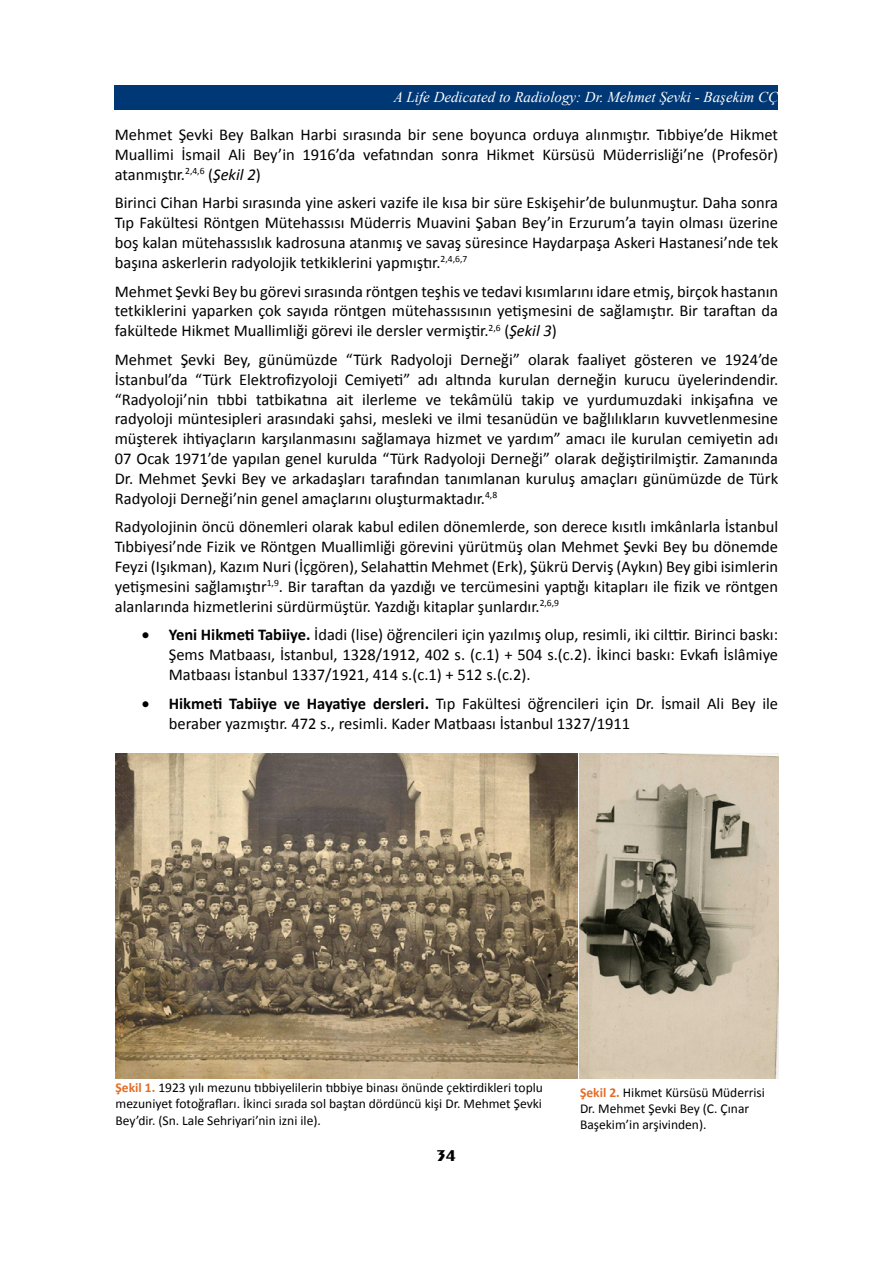
<style>
.page{position:relative;width:893px;height:1263px;background:#fff}
.page>*{position:absolute;margin:0;border:0;box-sizing:border-box;transform-origin:0 0}
.t1{font:16.5px/19.8px "Calibri";color:#000;text-align:justify}
.t2{font:700 16.5px "Exotic 350 BT";color:#000}
.t3{font:italic 15px "Times New Roman";color:#fff}
.t4{font:13.5px/16.2px "Calibri";color:#000;text-align:justify}
.s1{font-style:italic}
.s2{font-weight:700}
.s3{font-weight:700;color:#e36d26}
</style>
<div class="page">
<div style="left:115px;top:85px;width:663px;height:24px;background:#003775"></div>
<img style="left:116px;top:753px;width:663px;height:325px">
<p class="t3" style="left:394px;top:86px;width:386px">A Life Dedicated to Radiology: Dr. Mehmet Şevki - Başekim CÇ</p>
<p class="t1" style="left:115px;top:125px;width:665px">Mehmet Şevki Bey Balkan Harbi sırasında bir sene boyunca orduya alınmıştır. Tıbbiye’de Hikmet Muallimi İsmail Ali Bey’in 1916’da vefatından sonra Hikmet Kürsüsü Müderrisliği’ne (Profesör) atanmıştır.<sup>2,4,6</sup> (<span class="s1">Şekil 2</span>)</p>
<p class="t1" style="left:115px;top:193px;width:665px">Birinci Cihan Harbi sırasında yine askeri vazife ile kısa bir süre Eskişehir’de bulunmuştur. Daha sonra Tıp Fakültesi Röntgen Mütehassısı Müderris Muavini Şaban Bey’in Erzurum’a tayin olması üzerine boş kalan mütehassıslık kadrosuna atanmış ve savaş süresince Haydarpaşa Askeri Hastanesi’nde tek başına askerlerin radyolojik tetkiklerini yapmıştır.<sup>2,4,6,7</sup></p>
<p class="t1" style="left:115px;top:281px;width:665px">Mehmet Şevki Bey bu görevi sırasında röntgen teşhis ve tedavi kısımlarını idare etmiş, birçok hastanın tetkiklerini yaparken çok sayıda röntgen mütehassısının yetişmesini de sağlamıştır. Bir taraftan da fakültede Hikmet Muallimliği görevi ile dersler vermiştir.<sup>2,6</sup> (<span class="s1">Şekil 3</span>)</p>
<p class="t1" style="left:115px;top:350px;width:665px">Mehmet Şevki Bey, günümüzde “Türk Radyoloji Derneği” olarak faaliyet gösteren ve 1924’de İstanbul’da “Türk Elektrofizyoloji Cemiyeti” adı altında kurulan derneğin kurucu üyelerindendir. “Radyoloji’nin tıbbi tatbikatına ait ilerleme ve tekâmülü takip ve yurdumuzdaki inkişafına ve radyoloji müntesipleri arasındaki şahsi, mesleki ve ilmi tesanüdün ve bağlılıkların kuvvetlenmesine müşterek ihtiyaçların karşılanmasını sağlamaya hizmet ve yardım” amacı ile kurulan cemiyetin adı 07 Ocak 1971’de yapılan genel kurulda “Türk Radyoloji Derneği” olarak değiştirilmiştir. Zamanında Dr. Mehmet Şevki Bey ve arkadaşları tarafından tanımlanan kuruluş amaçları günümüzde de Türk Radyoloji Derneği’nin genel amaçlarını oluşturmaktadır.<sup>4,8</sup></p>
<p class="t1" style="left:115px;top:517px;width:665px">Radyolojinin öncü dönemleri olarak kabul edilen dönemlerde, son derece kısıtlı imkânlarla İstanbul Tıbbiyesi’nde Fizik ve Röntgen Muallimliği görevini yürütmüş olan Mehmet Şevki Bey bu dönemde Feyzi (Işıkman), Kazım Nuri (İçgören), Selahattin Mehmet (Erk), Şükrü Derviş (Aykın) Bey gibi isimlerin yetişmesini sağlamıştır<sup>1,9</sup>. Bir taraftan da yazdığı ve tercümesini yaptığı kitapları ile fizik ve röntgen alanlarında hizmetlerini sürdürmüştür. Yazdığı kitaplar şunlardır.<sup>2,6,9</sup></p>
<p class="t1" style="left:169px;top:625px;width:611px;text-indent:-27px">• <span class="s2">Yeni Hikmeti Tabiiye.</span> İdadi (lise) öğrencileri için yazılmış olup, resimli, iki cilttir. Birinci baskı:<br>Şems Matbaası, İstanbul, 1328/1912, 402 s. (c.1) + 504 s.(c.2). İkinci baskı: Evkafı İslâmiye Matbaası İstanbul 1337/1921, 414 s.(c.1) + 512 s.(c.2).</p>
<p class="t1" style="left:169px;top:693px;width:611px;text-indent:-27px">• <span class="s2">Hikmeti Tabiiye ve Hayatiye dersleri.</span> Tıp Fakültesi öğrencileri için Dr. İsmail Ali Bey ile beraber yazmıştır. 472 s., resimli. Kader Matbaası İstanbul 1327/1911</p>
<p class="t4" style="left:116px;top:1080px;width:429px"><span class="s3">Şekil 1.</span> 1923 yılı mezunu tıbbiyelilerin tıbbiye binası önünde çektirdikleri toplu mezuniyet fotoğrafları. İkinci sırada sol baştan dördüncü kişi Dr. Mehmet Şevki Bey’dir. (Sn. Lale Sehriyari’nin izni ile).</p>
<p class="t4" style="left:580px;top:1084px;width:186px;text-align:left"><span class="s3">Şekil 2.</span> Hikmet Kürsüsü Müderrisi<br>Dr. Mehmet Şevki Bey (C. Çınar<br>Başekim’in arşivinden).</p>
<p class="t2" style="left:437px;top:1146px;width:20px">34</p>
</div>
